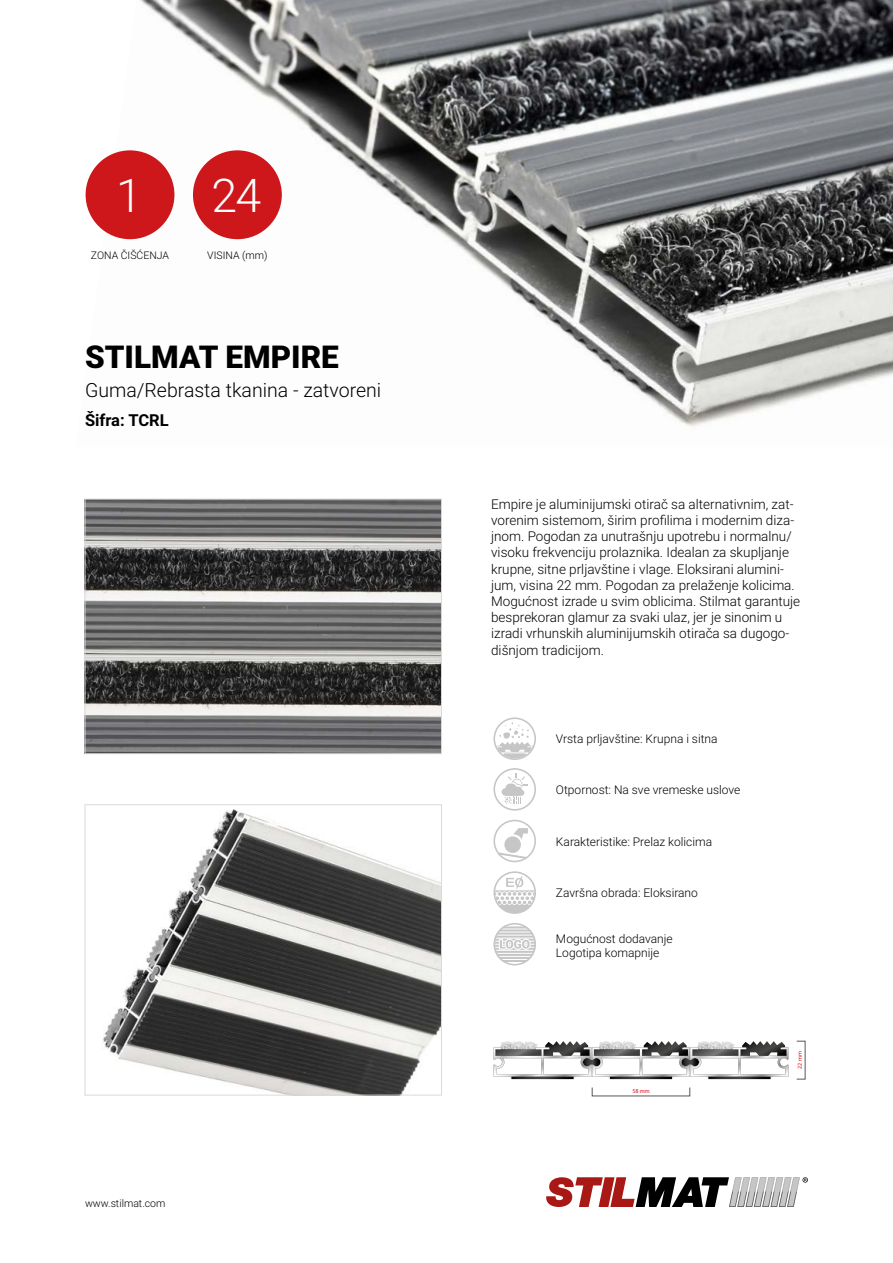
<style>
.page{position:relative;width:893px;height:1263px;background:#fff}
.page>*{position:absolute;margin:0;border:0;box-sizing:border-box;transform-origin:0 0}
.t1{font:300 46.5px "Roboto";color:#fff}
.t2{font:900 31.5px "Roboto";color:#000}
.t3{font:300 19.5px "Roboto";color:#000}
.t4{font:700 16.5px "Roboto";color:#000}
.t5{font:300 13.5px/16.2px "Roboto";color:#000}
.t6{font:300 12px/14.4px "Roboto";color:#000}
.t7{font:300 10.5px "Roboto";color:#000}
.t8{font:6px "Myriad Pro";color:#e30613}
</style>
<div class="page">
<svg style="left:546px;top:1177px;width:262px;height:30px"></svg>
<img style="left:85px;top:0;width:808px;height:427px">
<img style="left:87px;top:501px;width:353px;height:251px">
<div style="left:85px;top:499px;width:357px;height:255px;border:1px solid #dadada"></div>
<img style="left:103px;top:809px;width:337px;height:284px">
<div style="left:85px;top:804px;width:357px;height:291px;border:1px solid #dadada"></div>
<svg style="left:493px;top:1041px;width:295px;height:38px"></svg>
<svg style="left:493px;top:768px;width:43px;height:43px"></svg>
<svg style="left:493px;top:717px;width:43px;height:43px"></svg>
<svg style="left:493px;top:820px;width:43px;height:42px"></svg>
<svg style="left:493px;top:871px;width:43px;height:43px"></svg>
<svg style="left:493px;top:923px;width:43px;height:42px"></svg>
<div style="left:86px;top:150px;width:88px;height:89px;background:#cd171a;border-radius:50%"></div>
<div style="left:193px;top:150px;width:89px;height:89px;background:#cd171a;border-radius:50%"></div>
<h1 class="t1" style="left:116px;top:163px;width:27px">1</h1>
<h1 class="t1" style="left:212px;top:163px;width:51px">24</h1>
<p class="t7" style="left:91px;top:248px;width:80px">ZONA ČIŠĆENJA</p>
<p class="t7" style="left:207px;top:248px;width:62px">VISINA (mm)</p>
<h2 class="t2" style="left:85px;top:334px;width:255px">STILMAT EMPIRE</h2>
<h3 class="t3" style="left:85px;top:376px;width:298px">Guma/Rebrasta tkanina - zatvoreni</h3>
<p class="t4" style="left:85px;top:409px;width:85px">Šifra: TCRL</p>
<p class="t7" style="left:85px;top:1196px;width:82px">www.stilmat.com</p>
<p class="t5" style="left:491px;top:495px;width:311px">Empire je aluminijumski otirač sa alternativnim, zat&shy;vorenim sistemom, širim profilima i modernim diza&shy;jnom. Pogodan za unutrašnju upotrebu i normalnu/ visoku frekvenciju prolaznika. Idealan za skupljanje krupne, sitne prljavštine i vlage. Eloksirani alumini&shy;jum, visina 22 mm. Pogodan za prelaženje kolicima.<br>Mogućnost izrade u svim oblicima. Stilmat garantuje besprekoran glamur za svaki ulaz, jer je sinonim u izradi vrhunskih aluminijumskih otirača sa dugogo&shy;dišnjom tradicijom.</p>
<p class="t6" style="left:556px;top:731px;width:163px">Vrsta prljavštine: Krupna i sitna</p>
<p class="t6" style="left:556px;top:782px;width:186px">Otpornost: Na sve vremeske uslove</p>
<p class="t6" style="left:556px;top:833px;width:158px">Karakteristike: Prelaz kolicima</p>
<p class="t6" style="left:556px;top:885px;width:143px">Završna obrada: Eloksirano</p>
<p class="t6" style="left:556px;top:931px;width:118px">Mogućnost dodavanje<br>Logotipa komapnije</p>
<p class="t8" style="left:632px;top:1087px;width:19px">58 mm</p>
<p class="t8" style="left:796px;top:1069px;width:19px;rotate:-90deg">22 mm</p>
</div>
